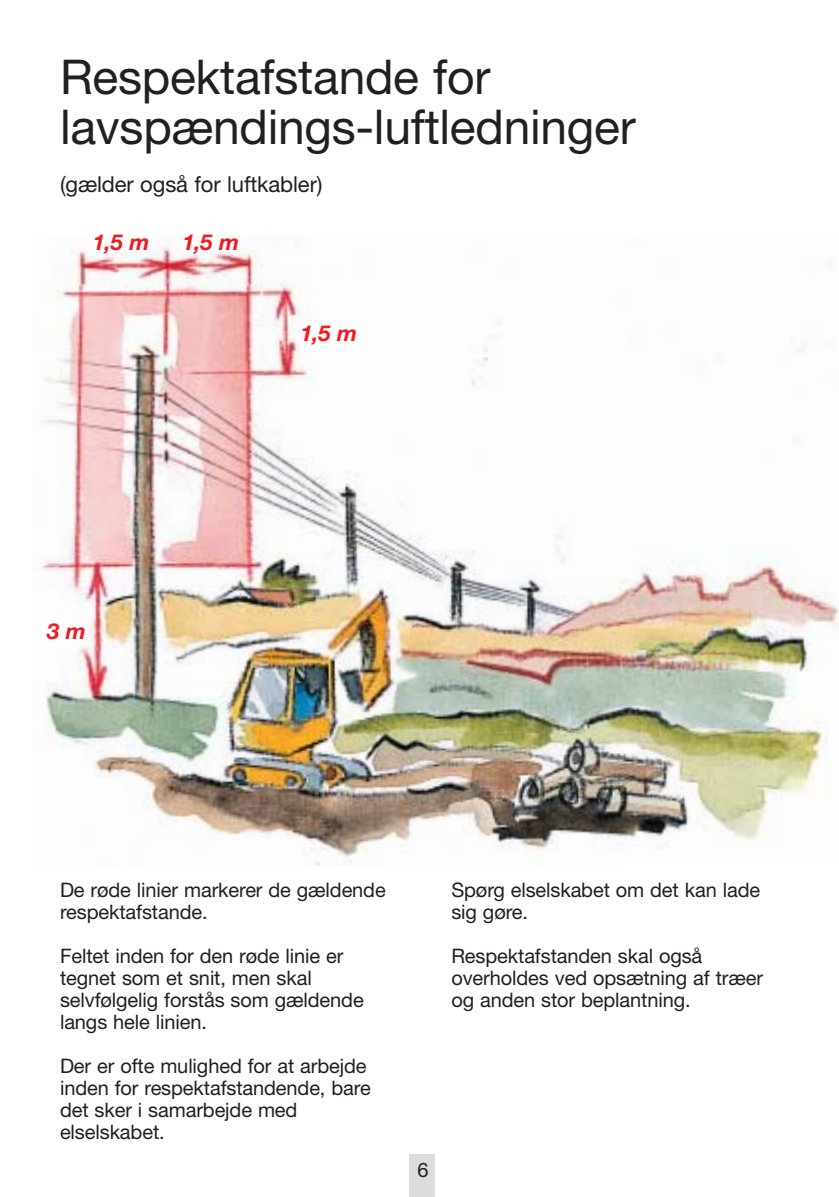
<style>
.page{position:relative;width:839px;height:1197px;background:#fff}
.page>*{position:absolute;margin:0;border:0;box-sizing:border-box;transform-origin:0 0}
.t1{font:48px/50px "Helvetica Neue";letter-spacing:-.005em;color:#231f20}
.t2{font:22px "Helvetica Neue";letter-spacing:-.005em;color:#231f20}
.t3{font:italic 700 22px "Helvetica Neue";color:#ed1c24}
.t4{font:20px/22px "Helvetica Neue";letter-spacing:-.005em;color:#231f20}
</style>
<div class="page">
<img style="left:42px;top:235px;width:797px;height:962px">
<h1 class="t1" style="left:60px;top:57px;width:577px">Respektafstande for lavspændings-luftledninger</h1>
<p class="t2" style="left:60px;top:177px;width:264px">(gælder også for luftkabler)</p>
<p class="t3" style="left:93px;top:235px;width:58px">1,5 m</p>
<p class="t3" style="left:182px;top:235px;width:58px">1,5 m</p>
<p class="t3" style="left:300px;top:325px;width:58px">1,5 m</p>
<p class="t3" style="left:47px;top:623px;width:40px">3 m</p>
<p class="t4" style="left:60px;top:880px;width:327px">De røde linier markerer de gældende respektafstande.</p>
<p class="t4" style="left:60px;top:946px;width:305px">Feltet inden for den røde linie er tegnet som et snit, men skal selvfølgelig forstås som gældende langs hele linien.</p>
<p class="t4" style="left:60px;top:1056px;width:312px">Der er ofte mulighed for at arbejde inden for respektafstandende, bare det sker i samarbejde med elselskabet.</p>
<p class="t4" style="left:451px;top:880px;width:310px">Spørg elselskabet om det kan lade sig gøre.</p>
<p class="t4" style="left:451px;top:946px;width:313px">Respektafstanden skal også overholdes ved opsætning af træer og anden stor beplantning.</p>
<p class="t4" style="left:417px;top:1160px;width:13px">6</p>
</div>
